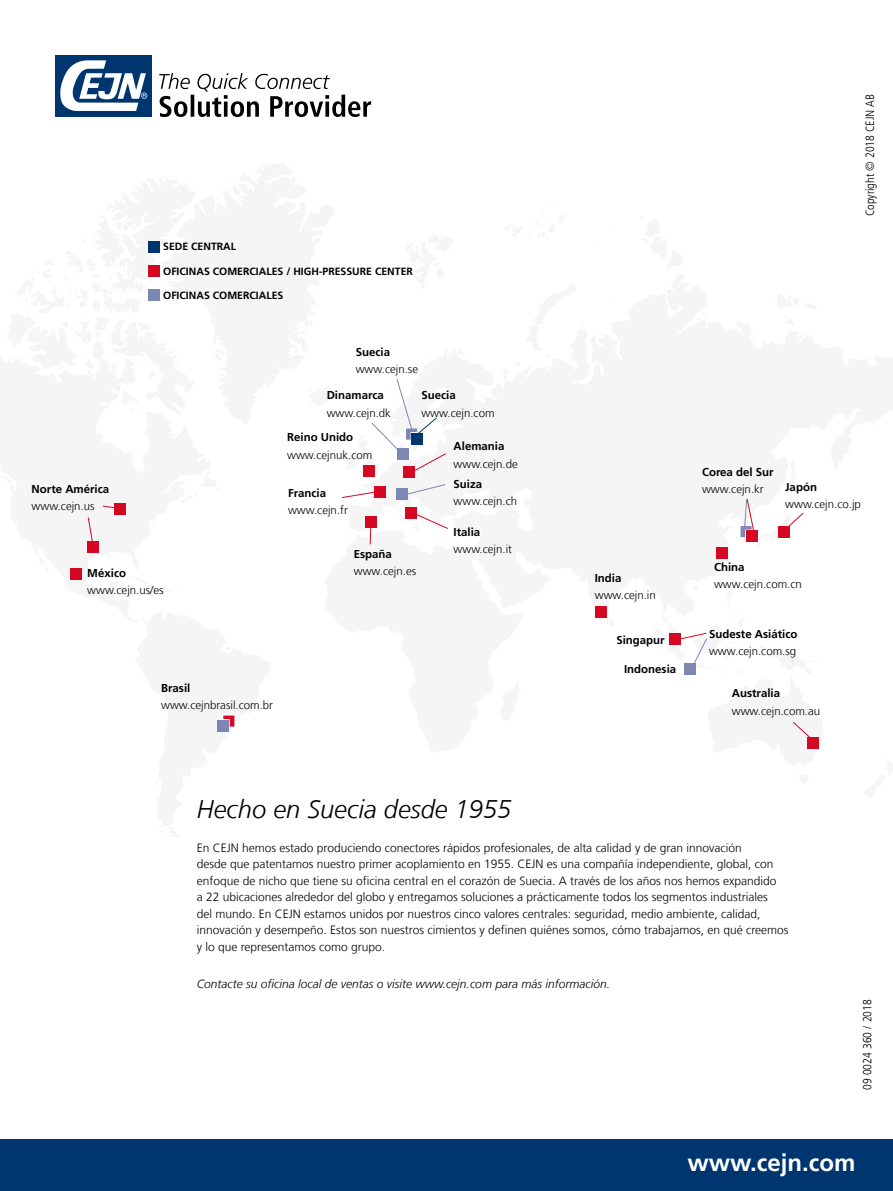
<style>
.page{position:relative;width:893px;height:1191px;background:#fff}
.page>*{position:absolute;margin:0;border:0;box-sizing:border-box;transform-origin:0 0}
.t1{font:italic 300 25.5px "Frutiger LT Com";color:#000}
.t2{font:700 24px "Frutiger LT Com";color:#fff}
.t3{font:300 12px/16.5px "Frutiger LT Com";color:#000}
.t4{font:italic 300 12px "Frutiger LT Com";color:#000}
.t5{font:300 condensed 12px "Frutiger LT Com";color:#000}
.t6{font:300 11.4px "Frutiger LT Com";color:#000}
.t7{font:700 11.4px "Frutiger LT Com";color:#000}
.t8{font:700 10.5px "Frutiger LT Com";color:#000}
</style>
<div class="page">
<div style="left:0;top:1140px;width:893px;height:51px;background:#003670"></div>
<div style="left:114px;top:503px;width:11px;height:11px;background:#d50723"></div>
<div style="left:71px;top:568px;width:11px;height:11px;background:#d50723"></div>
<div style="left:406px;top:508px;width:11px;height:11px;background:#d50723"></div>
<div style="left:374px;top:486px;width:11px;height:11px;background:#d50723"></div>
<div style="left:366px;top:516px;width:11px;height:11px;background:#d50723"></div>
<div style="left:403px;top:467px;width:11px;height:11px;background:#d50723"></div>
<svg style="left:417px;top:514px;width:31px;height:15px"></svg>
<svg style="left:341px;top:491px;width:36px;height:7px"></svg>
<svg style="left:369px;top:527px;width:3px;height:18px"></svg>
<div style="left:363px;top:466px;width:11px;height:11px;background:#d50723"></div>
<svg style="left:792px;top:721px;width:19px;height:20px"></svg>
<svg style="left:788px;top:512px;width:16px;height:14px"></svg>
<div style="left:148px;top:265px;width:12px;height:12px;background:#d50723"></div>
<div style="left:148px;top:241px;width:12px;height:12px;background:#003670"></div>
<svg style="left:680px;top:632px;width:27px;height:33px"></svg>
<div style="left:716px;top:547px;width:11px;height:11px;background:#d50723"></div>
<div style="left:596px;top:606px;width:11px;height:11px;background:#d50723"></div>
<div style="left:670px;top:633px;width:11px;height:11px;background:#d50723"></div>
<div style="left:684px;top:663px;width:11px;height:11px;background:#7c87b3"></div>
<div style="left:808px;top:737px;width:11px;height:11px;background:#d50723"></div>
<div style="left:778px;top:526px;width:12px;height:11px;background:#d50723"></div>
<div style="left:148px;top:289px;width:12px;height:12px;background:#7c87b3"></div>
<svg style="left:740px;top:498px;width:14px;height:39px"></svg>
<div style="left:746px;top:530px;width:11px;height:11px;background:#d50723"></div>
<svg style="left:371px;top:379px;width:75px;height:94px"></svg>
<div style="left:412px;top:433px;width:11px;height:11px;background:#003670"></div>
<div style="left:397px;top:488px;width:11px;height:12px;background:#7c87b3"></div>
<svg style="left:408px;top:484px;width:38px;height:11px"></svg>
<svg style="left:223px;top:715px;width:11px;height:11px"></svg>
<div style="left:218px;top:720px;width:11px;height:11px;background:#7c87b3"></div>
<div style="left:87px;top:541px;width:11px;height:11px;background:#d50723"></div>
<svg style="left:87px;top:517px;width:6px;height:24px"></svg>
<svg style="left:102px;top:505px;width:12px;height:4px"></svg>
<svg style="left:151px;top:55px;width:1px;height:62px"></svg>
<div style="left:55px;top:55px;width:96px;height:62px;background:#003670"></div>
<svg style="left:60px;top:60px;width:87px;height:51px"></svg>
<svg style="left:159px;top:73px;width:212px;height:44px"></svg>
<p class="t8" style="left:163px;top:240px;width:74px">SEDE CENTRAL</p>
<p class="t8" style="left:163px;top:265px;width:251px">OFICINAS COMERCIALES / HIGH-PRESSURE CENTER</p>
<p class="t8" style="left:163px;top:289px;width:122px">OFICINAS COMERCIALES</p>
<p class="t7" style="left:356px;top:345px;width:36px">Suecia</p>
<p class="t6" style="left:356px;top:363px;width:64px">www.cejn.se</p>
<p class="t7" style="left:327px;top:389px;width:59px">Dinamarca</p>
<p class="t6" style="left:327px;top:406px;width:66px">www.cejn.dk</p>
<p class="t7" style="left:421px;top:389px;width:36px">Suecia</p>
<p class="t6" style="left:421px;top:406px;width:75px">www.cejn.com</p>
<p class="t7" style="left:32px;top:482px;width:79px">Norte América</p>
<p class="t6" style="left:32px;top:499px;width:65px">www.cejn.us</p>
<p class="t7" style="left:87px;top:566px;width:40px">México</p>
<p class="t6" style="left:87px;top:584px;width:78px">www.cejn.us/es</p>
<p class="t7" style="left:287px;top:431px;width:68px">Reino Unido</p>
<p class="t6" style="left:287px;top:448px;width:87px">www.cejnuk.com</p>
<p class="t7" style="left:288px;top:486px;width:40px">Francia</p>
<p class="t6" style="left:288px;top:503px;width:61px">www.cejn.fr</p>
<p class="t7" style="left:354px;top:547px;width:40px">España</p>
<p class="t6" style="left:354px;top:564px;width:64px">www.cejn.es</p>
<p class="t7" style="left:161px;top:681px;width:31px">Brasil</p>
<p class="t6" style="left:161px;top:698px;width:113px">www.cejnbrasil.com.br</p>
<p class="t7" style="left:454px;top:440px;width:52px">Alemania</p>
<p class="t6" style="left:454px;top:457px;width:66px">www.cejn.de</p>
<p class="t7" style="left:454px;top:477px;width:30px">Suiza</p>
<p class="t6" style="left:454px;top:494px;width:65px">www.cejn.ch</p>
<p class="t7" style="left:454px;top:525px;width:28px">Italia</p>
<p class="t6" style="left:454px;top:542px;width:60px">www.cejn.it</p>
<p class="t5" style="left:863px;top:216px;width:124px;rotate:-90deg">Copyright © 2018 CEJN AB</p>
<p class="t7" style="left:595px;top:571px;width:28px">India</p>
<p class="t6" style="left:595px;top:588px;width:63px">www.cejn.in</p>
<p class="t7" style="left:616px;top:633px;width:50px">Singapur</p>
<p class="t7" style="left:624px;top:662px;width:54px">Indonesia</p>
<p class="t7" style="left:702px;top:465px;width:73px">Corea del Sur</p>
<p class="t6" style="left:702px;top:482px;width:63px">www.cejn.kr</p>
<p class="t7" style="left:785px;top:480px;width:33px">Japón</p>
<p class="t6" style="left:785px;top:498px;width:77px">www.cejn.co.jp</p>
<p class="t7" style="left:714px;top:560px;width:32px">China</p>
<p class="t6" style="left:714px;top:578px;width:89px">www.cejn.com.cn</p>
<p class="t7" style="left:709px;top:627px;width:90px">Sudeste Asiático</p>
<p class="t6" style="left:709px;top:644px;width:89px">www.cejn.com.sg</p>
<p class="t7" style="left:732px;top:686px;width:50px">Australia</p>
<p class="t6" style="left:732px;top:704px;width:90px">www.cejn.com.au</p>
<h1 class="t1" style="left:197px;top:794px;width:316px">Hecho en Suecia desde 1955</h1>
<p class="t3" style="left:197px;top:839px;width:593px">En CEJN hemos estado produciendo conectores rápidos profesionales, de alta calidad y de gran innovación<br>desde que patentamos nuestro primer acoplamiento en 1955. CEJN es una compañía independiente, global, con enfoque de nicho que tiene su oficina central en el corazón de Suecia. A través de los años nos hemos expandido<br>a 22 ubicaciones alrededor del globo y entregamos soluciones a prácticamente todos los segmentos industriales<br>del mundo. En CEJN estamos unidos por nuestros cinco valores centrales: seguridad, medio ambiente, calidad, innovación y desempeño. Estos son nuestros cimientos y definen quiénes somos, cómo trabajamos, en qué creemos y lo que representamos como grupo.</p>
<p class="t4" style="left:197px;top:977px;width:415px">Contacte su oficina local de ventas o visite www.cejn.com para más información.</p>
<p class="t5" style="left:860px;top:1090px;width:92px;rotate:-90deg">09 0024 360 / 2018</p>
<h2 class="t2" style="left:687px;top:1148px;width:170px">www.cejn.com</h2>
</div>
